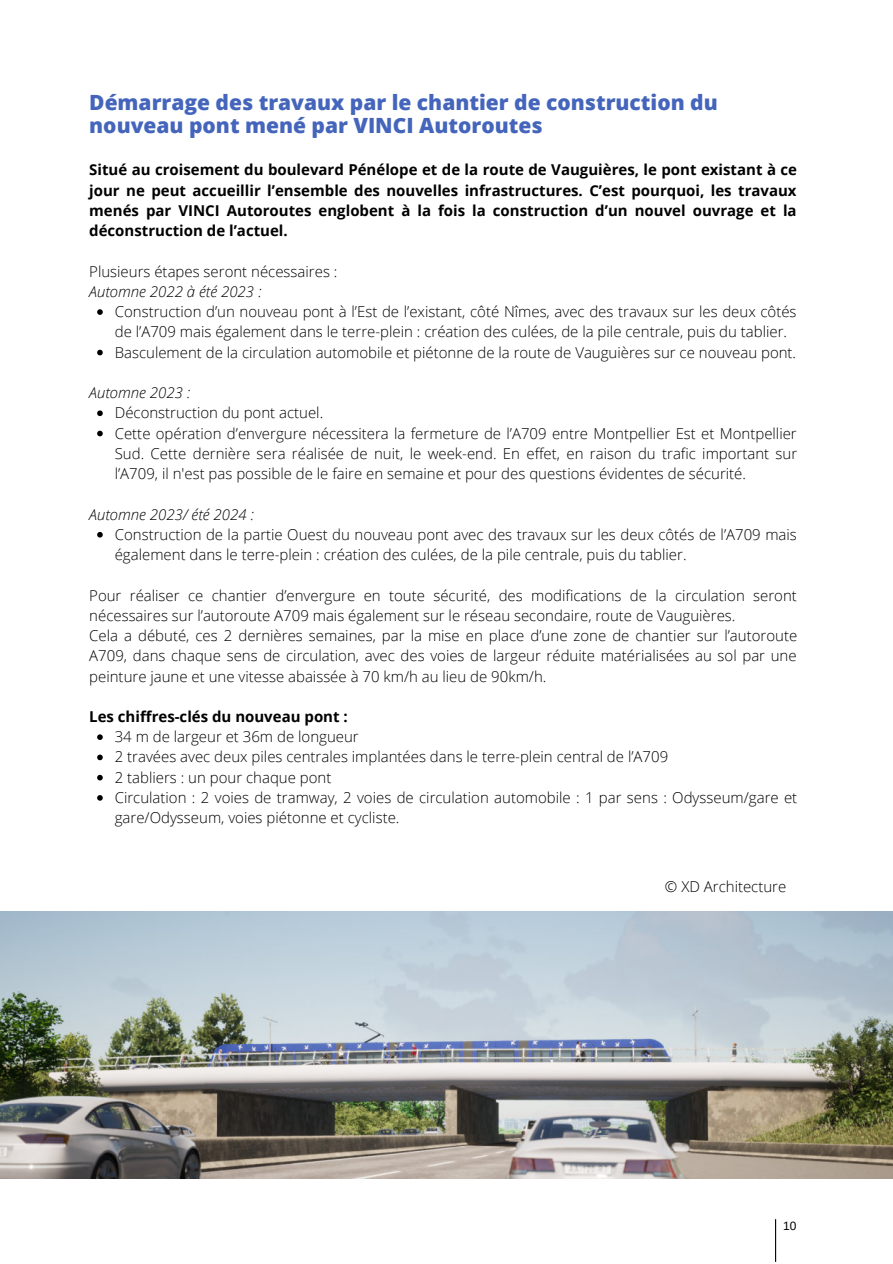
<style>
.page{position:relative;width:893px;height:1264px;background:#fff}
.page>*{position:absolute;margin:0;border:0;box-sizing:border-box;transform-origin:0 0}
.t1{font:800 21px/23.5px "Open Sans";color:#4465bb}
.t2{font:300 15px/20.2px "Open Sans";color:#000}
.t3{font:700 15px/20.2px "Open Sans";color:#000;text-align:justify}
.t4{font:italic 300 15px "Open Sans";color:#000}
.t5{font:12px "Arimo";color:#000}
</style>
<div class="page">
<svg style="left:97px;top:309px;width:6px;height:6px"></svg>
<svg style="left:97px;top:350px;width:6px;height:5px"></svg>
<svg style="left:97px;top:410px;width:6px;height:6px"></svg>
<svg style="left:97px;top:431px;width:6px;height:5px"></svg>
<svg style="left:97px;top:532px;width:6px;height:5px"></svg>
<svg style="left:97px;top:734px;width:6px;height:6px"></svg>
<svg style="left:97px;top:754px;width:6px;height:6px"></svg>
<svg style="left:97px;top:774px;width:6px;height:6px"></svg>
<svg style="left:97px;top:795px;width:6px;height:5px"></svg>
<hr style="left:775px;top:1219px;width:1px;height:42px;background:#000">
<img style="left:0;top:911px;width:892px;height:267px">
<h1 class="t1" style="left:89px;top:90px;width:630px">Démarrage des travaux par le chantier de construction du nouveau pont mené par VINCI Autoroutes</h1>
<p class="t3" style="left:89px;top:159px;width:709px">Situé au croisement du boulevard Pénélope et de la route de Vauguières, le pont existant à ce jour ne peut accueillir l’ensemble des nouvelles infrastructures. C’est pourquoi, les travaux menés par VINCI Autoroutes englobent à la fois la construction d’un nouvel ouvrage et la déconstruction de l’actuel.</p>
<p class="t2" style="left:89px;top:261px;width:250px">Plusieurs étapes seront nécessaires :</p>
<p class="t4" style="left:89px;top:281px;width:174px">Automne 2022 à été 2023 :</p>
<p class="t2" style="left:115px;top:301px;width:683px">Construction d’un nouveau pont à l’Est de l’existant, côté Nîmes, avec des travaux sur les deux côtés de l’A709 mais également dans le terre-plein : création des culées, de la pile centrale, puis du tablier.<br>Basculement de la circulation automobile et piétonne de la route de Vauguières sur ce nouveau pont.</p>
<p class="t4" style="left:89px;top:382px;width:103px">Automne 2023 :</p>
<p class="t2" style="left:115px;top:402px;width:684px">Déconstruction du pont actuel.<br>Cette opération d’envergure nécessitera la fermeture de l’A709 entre Montpellier Est et Montpellier Sud. Cette dernière sera réalisée de nuit, le week-end. En effet, en raison du trafic important sur l’A709, il n'est pas possible de le faire en semaine et pour des questions évidentes de sécurité.</p>
<p class="t4" style="left:89px;top:503px;width:166px">Automne 2023/ été 2024 :</p>
<p class="t2" style="left:115px;top:524px;width:683px">Construction de la partie Ouest du nouveau pont avec des travaux sur les deux côtés de l’A709 mais également dans le terre-plein : création des culées, de la pile centrale, puis du tablier.</p>
<p class="t2" style="left:89px;top:584px;width:709px">Pour réaliser ce chantier d’envergure en toute sécurité, des modifications de la circulation seront nécessaires sur l’autoroute A709 mais également sur le réseau secondaire, route de Vauguières.<br>Cela a débuté, ces 2 dernières semaines, par la mise en place d’une zone de chantier sur l’autoroute A709, dans chaque sens de circulation, avec des voies de largeur réduite matérialisées au sol par une peinture jaune et une vitesse abaissée à 70 km/h au lieu de 90km/h.</p>
<p class="t3" style="left:89px;top:706px;width:260px">Les chiffres-clés du nouveau pont :</p>
<p class="t2" style="left:115px;top:726px;width:684px">34 m de largeur et 36m de longueur<br>2 travées avec deux piles centrales implantées dans le terre-plein central de l’A709<br>2 tabliers : un pour chaque pont<br>Circulation : 2 voies de tramway, 2 voies de circulation automobile : 1 par sens : Odysseum/gare et gare/Odysseum, voies piétonne et cycliste.</p>
<p class="t2" style="left:665px;top:875px;width:123px">© XD Architecture</p>
<p class="t5" style="left:783px;top:1218px;width:15px">10</p>
</div>
